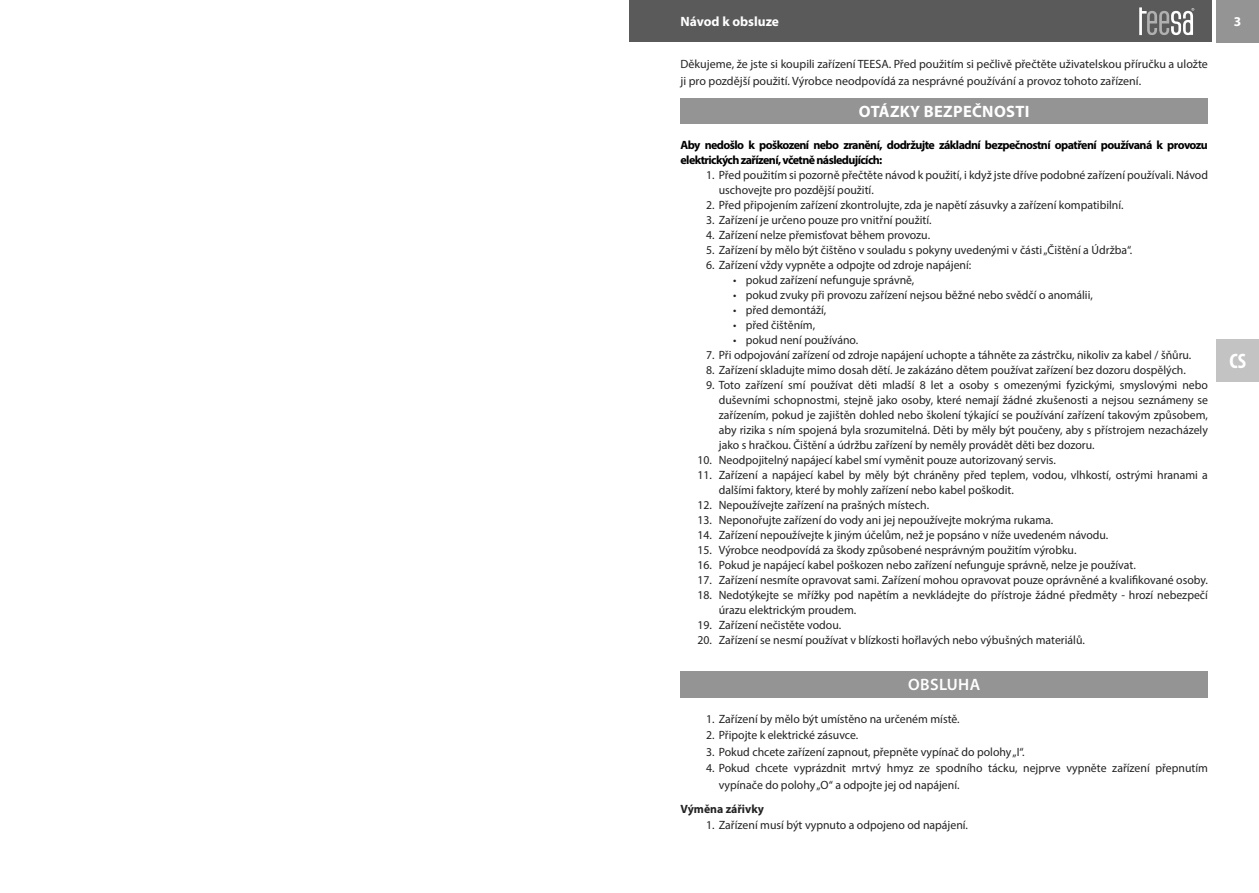
<style>
.page{position:relative;width:1259px;height:893px;background:#fff}
.page>*{position:absolute;margin:0;border:0;box-sizing:border-box;transform-origin:0 0}
.t1{font:700 condensed 21px "Myriad Pro";color:#fff}
.t2{font:700 16.5px "Myriad Pro";letter-spacing:.02em;color:#fff}
.t3{font:600 16.5px "Myriad Pro";letter-spacing:.02em;color:#fff}
.t4{font:700 13.5px "Myriad Pro";color:#fff}
.t5{font:12px/15px "Myriad Pro";color:#222}
.t6{font:12px/16.5px "Myriad Pro";color:#242424}
.t7{font:700 12px/15px "Myriad Pro";letter-spacing:-.05em;color:#000}
.t8{font:700 12px "Myriad Pro";color:#222}
</style>
<div class="page">
<div style="left:680px;top:98px;width:528px;height:25px;background:#949494"></div>
<div style="left:629px;top:0;width:583px;height:42px;background:#5a5a5a"></div>
<div style="left:1216px;top:0;width:43px;height:43px;background:#949494"></div>
<svg style="left:1139px;top:7px;width:55px;height:28px"></svg>
<div style="left:1216px;top:339px;width:43px;height:43px;background:#c3c3c3"></div>
<div style="left:680px;top:671px;width:528px;height:26px;background:#949494"></div>
<p class="t4" style="left:680px;top:16px;width:100px">Návod k obsluze</p>
<p class="t4" style="left:1234px;top:16px;width:9px">3</p>
<p class="t6" style="left:680px;top:57px;width:529px">Děkujeme, že jste si koupili zařízení TEESA. Před použitím si pečlivě přečtěte uživatelskou příručku a uložte ji pro pozdější použití. Výrobce neodpovídá za nesprávné používání a provoz tohoto zařízení.</p>
<h2 class="t2" style="left:859px;top:104px;width:172px">OTÁZKY BEZPEČNOSTI</h2>
<p class="t7" style="left:680px;top:138px;width:529px">Aby nedošlo k poškození nebo zranění, dodržujte základní bezpečnostní opatření používaná k provozu elektrickýchzařízení, včetněnásledujících:</p>
<p class="t5" style="left:719px;top:168px;width:491px;text-indent:-13px">1. Před použitím si pozorně přečtěte návod k použití, i když jste dříve podobné zařízení používali. Návod uschovejte pro pozdější použití.</p>
<p class="t5" style="left:706px;top:198px;width:419px">2. Před připojením zařízení zkontrolujte, zda je napětí zásuvky a zařízení kompatibilní.</p>
<p class="t5" style="left:706px;top:213px;width:227px">3. Zařízení je určeno pouze pro vnitřní použití.</p>
<p class="t5" style="left:706px;top:228px;width:225px">4. Zařízení nelze přemisťovat během provozu.</p>
<p class="t5" style="left:706px;top:243px;width:427px">5. Zařízení by mělo být čištěno v souladu s pokyny uvedenými v části„Čištění a Údržba“.</p>
<p class="t5" style="left:706px;top:258px;width:267px">6. Zařízení vždy vypněte a odpojte od zdroje napájení:</p>
<p class="t5" style="left:733px;top:273px;width:183px">• pokud zařízení nefunguje správně,</p>
<p class="t5" style="left:733px;top:288px;width:361px">• pokud zvuky při provozu zařízení nejsou běžné nebo svědčí o anomálii,</p>
<p class="t5" style="left:733px;top:303px;width:95px">• před demontáží,</p>
<p class="t5" style="left:733px;top:318px;width:84px">• před čištěním,</p>
<p class="t5" style="left:733px;top:333px;width:127px">• pokud není používáno.</p>
<p class="t5" style="left:706px;top:348px;width:487px">7. Při odpojování zařízení od zdroje napájení uchopte a táhněte za zástrčku, nikoliv za kabel / šňůru.</p>
<p class="t5" style="left:706px;top:363px;width:481px">8. Zařízení skladujte mimo dosah dětí. Je zakázáno dětem používat zařízení bez dozoru dospělých.</p>
<p class="t5" style="left:719px;top:378px;width:490px;text-align:justify;text-indent:-13px">9. Toto zařízení smí používat děti mladší 8 let a osoby s omezenými fyzickými, smyslovými nebo duševními schopnostmi, stejně jako osoby, které nemají žádné zkušenosti a nejsou seznámeny se zařízením, pokud je zajištěn dohled nebo školení týkající se používání zařízení takovým způsobem, aby rizika s ním spojená byla srozumitelná. Děti by měly být poučeny, aby s přístrojem nezacházely jako s hračkou. Čištění a údržbu zařízení by neměly provádět děti bez dozoru.</p>
<p class="t5" style="left:697px;top:453px;width:360px">10. Neodpojitelný napájecí kabel smí vyměnit pouze autorizovaný servis.</p>
<p class="t5" style="left:719px;top:468px;width:490px;text-indent:-21px">11. Zařízení a napájecí kabel by měly být chráněny před teplem, vodou, vlhkostí, ostrými hranami a dalšími faktory, které by mohly zařízení nebo kabel poškodit.</p>
<p class="t5" style="left:697px;top:498px;width:233px">12. Nepoužívejte zařízení na prašných místech.</p>
<p class="t5" style="left:697px;top:513px;width:357px">13. Neponořujte zařízení do vody ani jej nepoužívejte mokrýma rukama.</p>
<p class="t5" style="left:697px;top:528px;width:412px">14. Zařízení nepoužívejte k jiným účelům, než je popsáno v níže uvedeném návodu.</p>
<p class="t5" style="left:697px;top:543px;width:380px">15. Výrobce neodpovídá za škody způsobené nesprávným použitím výrobku.</p>
<p class="t5" style="left:697px;top:558px;width:440px">16. Pokud je napájecí kabel poškozen nebo zařízení nefunguje správně, nelze je používat.</p>
<p class="t5" style="left:697px;top:573px;width:512px">17. Zařízení nesmíte opravovat sami. Zařízení mohou opravovat pouze oprávněné a kvalifikované osoby.</p>
<p class="t5" style="left:719px;top:588px;width:490px;text-indent:-21px">18. Nedotýkejte se mřížky pod napětím a nevkládejte do přístroje žádné předměty - hrozí nebezpečí úrazu elektrickým proudem.</p>
<p class="t5" style="left:697px;top:618px;width:145px">19. Zařízení nečistěte vodou.</p>
<p class="t5" style="left:697px;top:633px;width:389px">20. Zařízení se nesmí používat v blízkosti hořlavých nebo výbušných materiálů.</p>
<h2 class="t3" style="left:908px;top:677px;width:73px">OBSLUHA</h2>
<p class="t5" style="left:706px;top:712px;width:255px">1. Zařízení by mělo být umístěno na určeném místě.</p>
<p class="t5" style="left:706px;top:729px;width:154px">2. Připojte k elektrické zásuvce.</p>
<p class="t5" style="left:706px;top:745px;width:320px">3. Pokud chcete zařízení zapnout, přepněte vypínač do polohy„I“.</p>
<p class="t5" style="left:719px;top:761px;width:490px;line-height:16.5px;text-indent:-13px">4. Pokud chcete vyprázdnit mrtvý hmyz ze spodního tácku, nejprve vypněte zařízení přepnutím vypínače do polohy„O“ a odpojte jej od napájení.</p>
<p class="t8" style="left:680px;top:804px;width:85px">Výměna zářivky</p>
<p class="t5" style="left:706px;top:819px;width:263px">1. Zařízení musí být vypnuto a odpojeno od napájení.</p>
<h1 class="t1" style="left:1229px;top:352px;width:18px">CS</h1>
</div>
